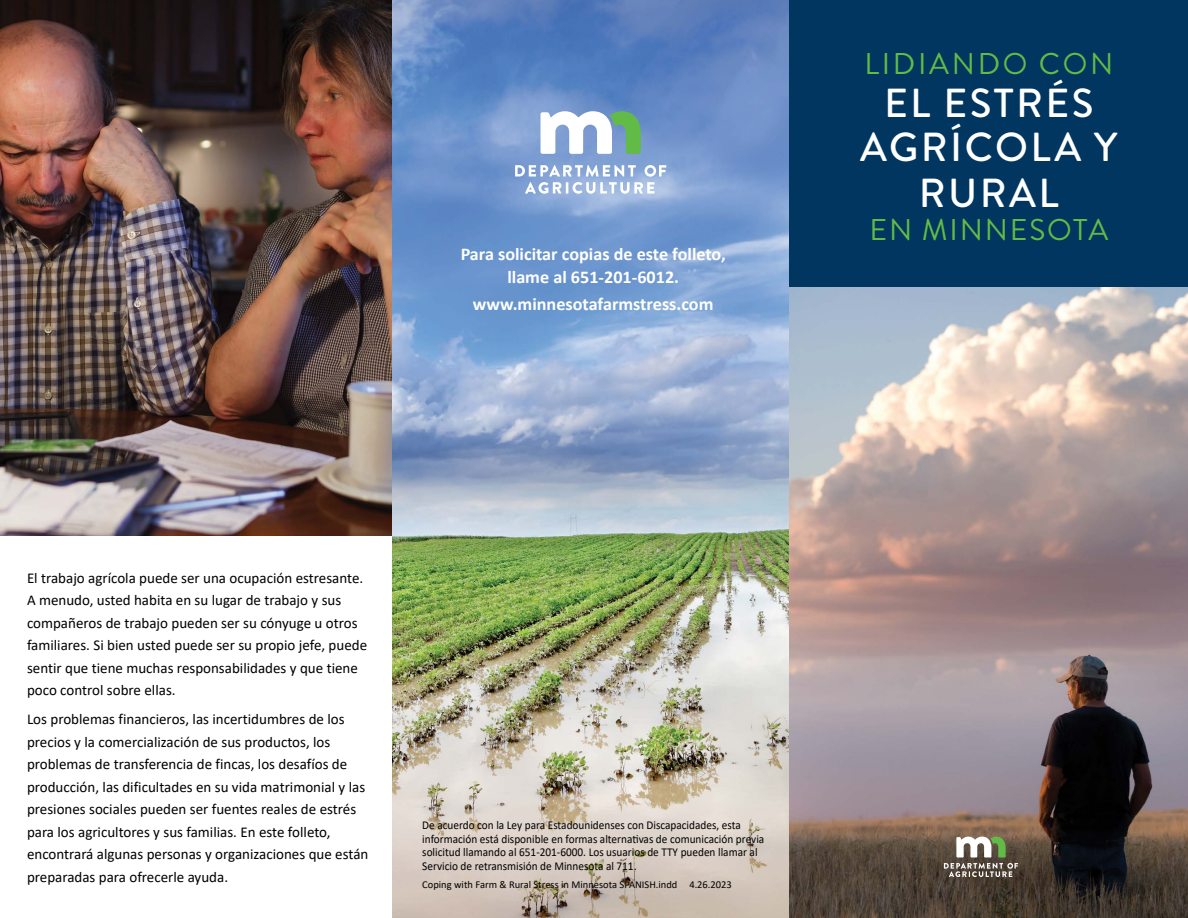
<style>
.page{position:relative;width:1188px;height:918px;background:#fff}
.page>*{position:absolute;margin:0;border:0;box-sizing:border-box;transform-origin:0 0}
.t1{font:500 40.5px/45px "Brandon Grotesque";letter-spacing:.06em;color:#fff;text-align:center}
.t2{font:30px "Brandon Grotesque";letter-spacing:.075em;color:#62bb46}
.t3{font:700 18px/22.5px "Calibri";color:#fff;text-align:center}
.t4{font:15px/22.5px "Calibri";color:#000}
.t5{font:12px/13.5px "Calibri";color:#000;scale:.94 1}
.t6{font:10.5px "Calibri";color:#000}
</style>
<div class="page">
<img style="left:392px;top:0;width:398px;height:918px">
<img style="left:790px;top:287px;width:398px;height:631px">
<div style="left:790px;top:0;width:398px;height:287px;background:#003660"></div>
<svg style="left:944px;top:863px;width:74px;height:14px"></svg>
<svg style="left:956px;top:837px;width:50px;height:20px"></svg>
<svg style="left:515px;top:165px;width:151px;height:29px"></svg>
<svg style="left:541px;top:111px;width:100px;height:43px"></svg>
<img style="left:0;top:0;width:392px;height:535px">
<p class="t3" style="left:461px;top:243px;width:267px">Para solicitar copias de este folleto, llame al 651-201-6012.</p>
<p class="t3" style="left:473px;top:292px;width:242px">www.minnesotafarmstress.com</p>
<h2 class="t2" style="left:864px;top:43px;width:250px">LIDIANDO CON</h2>
<h1 class="t1" style="left:860px;top:82px;width:259px">EL ESTRÉS<br>AGRÍCOLA Y<br>RURAL</h1>
<h2 class="t2" style="left:870px;top:209px;width:240px">EN MINNESOTA</h2>
<p class="t4" style="left:27px;top:566px;width:342px">El trabajo agrícola puede ser una ocupación estresante.<br>A menudo, usted habita en su lugar de trabajo y sus compañeros de trabajo pueden ser su cónyuge u otros familiares. Si bien usted puede ser su propio jefe, puede sentir que tiene muchas responsabilidades y que tiene poco control sobre ellas.</p>
<p class="t4" style="left:27px;top:708px;width:343px">Los problemas financieros, las incertidumbres de los precios y la comercialización de sus productos, los problemas de transferencia de fincas, los desafíos de producción, las dificultades en su vida matrimonial y las presiones sociales pueden ser fuentes reales de estrés para los agricultores y sus familias. En este folleto, encontrará algunas personas y organizaciones que están preparadas para ofrecerle ayuda.</p>
<p class="t5" style="left:422px;top:818px;width:365px">De acuerdo con la Ley para Estadounidenses con Discapacidades, esta información está disponible en formas alternativas de comunicación previa solicitud llamando al 651-201-6000. Los usuarios de TTY pueden llamar al Servicio de retransmisión de Minnesota al 711.</p>
<p class="t6" style="left:422px;top:877px;width:311px">Coping with Farm &amp; Rural Stress in Minnesota SPANISH.indd 4.26.2023</p>
</div>
